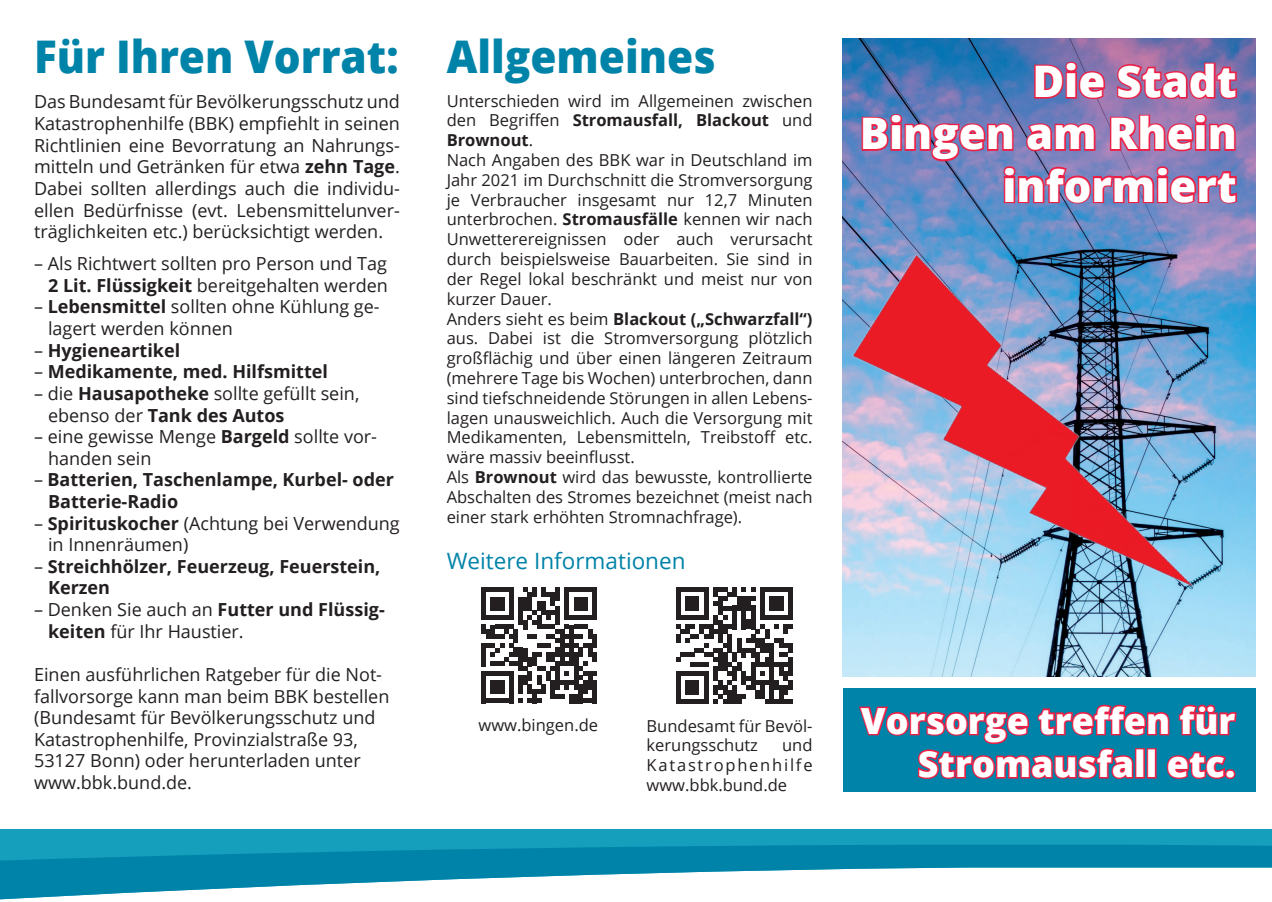
<style>
.page{position:relative;width:1272px;height:902px;background:#fff}
.page>*{position:absolute;margin:0;border:0;box-sizing:border-box;transform-origin:0 0}
.t1{font:800 45px "Open Sans";color:#0083a8;scale:.94 1}
.t2{font:800 43.5px/52.2px "Open Sans";color:#fff;text-align:right}
.t3{font:800 36px/43.2px "Open Sans";color:#fff;text-align:right}
.t4{font:22.5px "Open Sans";color:#0083a8}
.t5{font:18px/21.6px "Open Sans";color:#231f20}
.t6{font:700 18px/21.6px "Open Sans";color:#231f20}
.t7{font:16.5px/19.8px "Open Sans";color:#231f20}
.s1{font-weight:700}
.s2{font-weight:400}
</style>
<div class="page">
<svg style="left:0;top:829px;width:1271px;height:71px"></svg>
<img style="left:842px;top:38px;width:413px;height:638px">
<img style="left:842px;top:201px;width:358px;height:475px">
<svg style="left:1032px;top:59px;width:74px;height:42px;background:#9a568b"></svg>
<svg style="left:1115px;top:61px;width:123px;height:40px;background:#b25486"></svg>
<svg style="left:860px;top:112px;width:378px;height:93px;background:#94699f"></svg>
<div style="left:842px;top:687px;width:413px;height:104px;background:#0083a8"></div>
<svg style="left:859px;top:704px;width:378px;height:75px"></svg>
<svg style="left:676px;top:587px;width:116px;height:116px"></svg>
<svg style="left:481px;top:587px;width:116px;height:116px"></svg>
<div style="left:592px;top:680px;width:5px;height:14px;background:#231f20"></div>
<div style="left:592px;top:694px;width:5px;height:9px;background:#231f20"></div>
<h1 class="t1" style="left:34px;top:22px;width:389px">Für Ihren Vorrat:</h1>
<p class="t5" style="left:34px;top:91px;width:367px;text-align:justify">Das Bundesamt für Bevölkerungsschutz und Katastrophenhilfe (BBK) empfiehlt in seinen Richtlinien eine Bevorratung an Nahrungs&shy;mitteln und Getränken für etwa <span class="s1">zehn Tage</span>.<br>Dabei sollten allerdings auch die individu&shy;ellen Bedürfnisse (evt. Lebensmittelunver&shy;träglichkeiten etc.) berücksichtigt werden.</p>
<p class="t5" style="left:34px;top:252px;width:355px;text-align:right">– Als Richtwert sollten pro Person und Tag<br><span class="s1">2 Lit. Flüssigkeit</span> bereitgehalten werden</p>
<p class="t5" style="left:48px;top:295px;width:333px;text-indent:-14px">– <span class="s1">Lebensmittel</span> sollten ohne Kühlung ge&shy;lagert werden können</p>
<p class="t6" style="left:34px;top:339px;width:148px"><span class="s2">–</span> Hygieneartikel</p>
<p class="t6" style="left:34px;top:360px;width:295px"><span class="s2">–</span> Medikamente, med. Hilfsmittel</p>
<p class="t5" style="left:48px;top:382px;width:313px;text-indent:-14px">– die <span class="s1">Hausapotheke</span> sollte gefüllt sein, ebenso der <span class="s1">Tank des Autos</span></p>
<p class="t5" style="left:48px;top:425px;width:330px;text-indent:-14px">– eine gewisse Menge <span class="s1">Bargeld</span> sollte vor&shy;handen sein</p>
<p class="t6" style="left:48px;top:468px;width:347px;text-indent:-14px"><span class="s2">–</span> Batterien, Taschenlampe, Kurbel- oder<br>Batterie-Radio</p>
<p class="t5" style="left:48px;top:511px;width:353px;text-indent:-14px">– <span class="s1">Spirituskocher</span> (Achtung bei Verwendung in Innenräumen)</p>
<p class="t6" style="left:48px;top:555px;width:334px;text-indent:-14px"><span class="s2">–</span> Streichhölzer, Feuerzeug, Feuerstein,<br>Kerzen</p>
<p class="t5" style="left:48px;top:598px;width:338px;text-indent:-14px">– Denken Sie auch an <span class="s1">Futter und Flüssig&shy;keiten</span> für Ihr Haustier.</p>
<p class="t5" style="left:34px;top:663px;width:357px">Einen ausführlichen Ratgeber für die Not&shy;fallvorsorge kann man beim BBK bestellen (Bundesamt für Bevölkerungsschutz und Katastrophenhilfe, Provinzialstraße 93, 53127 Bonn) oder herunterladen unter www.bbk.bund.de.</p>
<h1 class="t1" style="left:446px;top:22px;width:288px">Allgemeines</h1>
<p class="t7" style="left:446px;top:90px;width:367px">Unterschieden wird im Allgemeinen zwischen den Begriffen <span class="s1">Stromausfall, Blackout</span> und <span class="s1">Brownout</span>.<br>Nach Angaben des BBK war in Deutschland im Jahr 2021 im Durchschnitt die Stromversorgung je Verbraucher insgesamt nur 12,7 Minuten unterbrochen. <span class="s1">Stromausfälle</span> kennen wir nach Unwetterereignissen oder auch verursacht durch beispielsweise Bauarbeiten. Sie sind in der Regel lokal beschränkt und meist nur von kurzer Dauer.<br>Anders sieht es beim <span class="s1">Blackout („Schwarzfall“) </span>aus. Dabei ist die Stromversorgung plötzlich großflächig und über einen längeren Zeitraum (mehrere Tage bis Wochen) unterbrochen, dann sind tiefschneidende Störungen in allen Lebens&shy;lagen unausweichlich. Auch die Versorgung mit Medikamenten, Lebensmitteln, Treibstoff etc. wäre massiv beeinflusst.<br>Als <span class="s1">Brownout</span> wird das bewusste, kontrollierte Abschalten des Stromes bezeichnet (meist nach einer stark erhöhten Stromnachfrage).</p>
<h3 class="t4" style="left:446px;top:545px;width:240px">Weitere Informationen</h3>
<p class="t7" style="left:478px;top:714px;width:121px">www.bingen.de</p>
<p class="t7" style="left:646px;top:715px;width:167px">Bundesamt für Bevöl&shy;kerungsschutz</p>
<p class="t7" style="left:646px;top:735px;width:167px;text-align:justify;text-indent:135px">und Katastrophenhilfe www.bbk.bund.de</p>
<h2 class="t2" style="left:859px;top:53px;width:378px">Die Stadt<br>Bingen am Rhein informiert</h2>
<h3 class="t3" style="left:861px;top:697px;width:376px">Vorsorge treffen für<br>Stromausfall etc.</h3>
</div>
